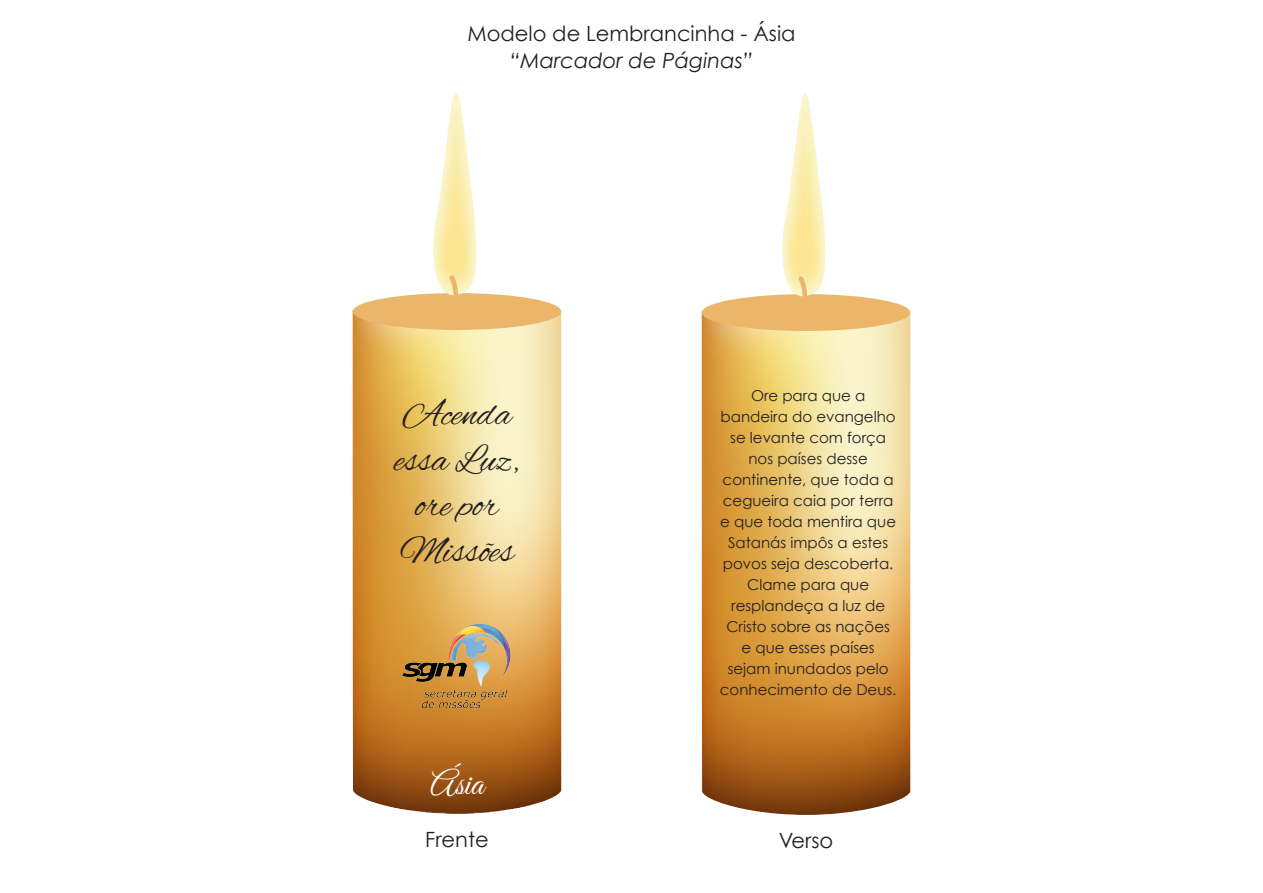
<style>
.page{position:relative;width:1263px;height:893px;background:#fff}
.page>*{position:absolute;margin:0;border:0;box-sizing:border-box;transform-origin:0 0}
.t1{font:38.1px/45.8px "Alex Brush";color:#231f20;text-align:center}
.t2{font:36px "Great Vibes";color:#fff}
.t3{font:21px "Century Gothic";color:#231f20}
.t4{font:italic 21px "Century Gothic";color:#231f20}
.t5{font:15px/21px "Century Gothic";color:#231f20;text-align:center}
</style>
<div class="page">
<img style="left:353px;top:330px;width:208px;height:484px">
<svg style="left:353px;top:92px;width:208px;height:238px"></svg>
<img style="left:702px;top:331px;width:208px;height:484px">
<svg style="left:702px;top:93px;width:208px;height:238px"></svg>
<img style="left:401px;top:622px;width:112px;height:87px">
<p class="t3" style="left:467px;top:20px;width:330px">Modelo de Lembrancinha - Ásia</p>
<p class="t4" style="left:510px;top:46px;width:245px">“Marcador de Páginas”</p>
<p class="t1" style="left:395px;top:393px;width:125px">Acenda essa Luz, ore por<br>Missões</p>
<p class="t2" style="left:430px;top:763px;width:55px">Ásia</p>
<p class="t3" style="left:425px;top:826px;width:65px">Frente</p>
<p class="t5" style="left:720px;top:385px;width:178px">Ore para que a bandeira do evangelho se levante com força nos países desse continente, que toda a cegueira caia por terra e que toda mentira que<br>Satanás impôs a estes povos seja descoberta.<br>Clame para que resplandeça a luz de<br>Cristo sobre as nações e que esses países sejam inundados pelo conhecimento de Deus.</p>
<p class="t3" style="left:779px;top:827px;width:56px">Verso</p>
</div>
